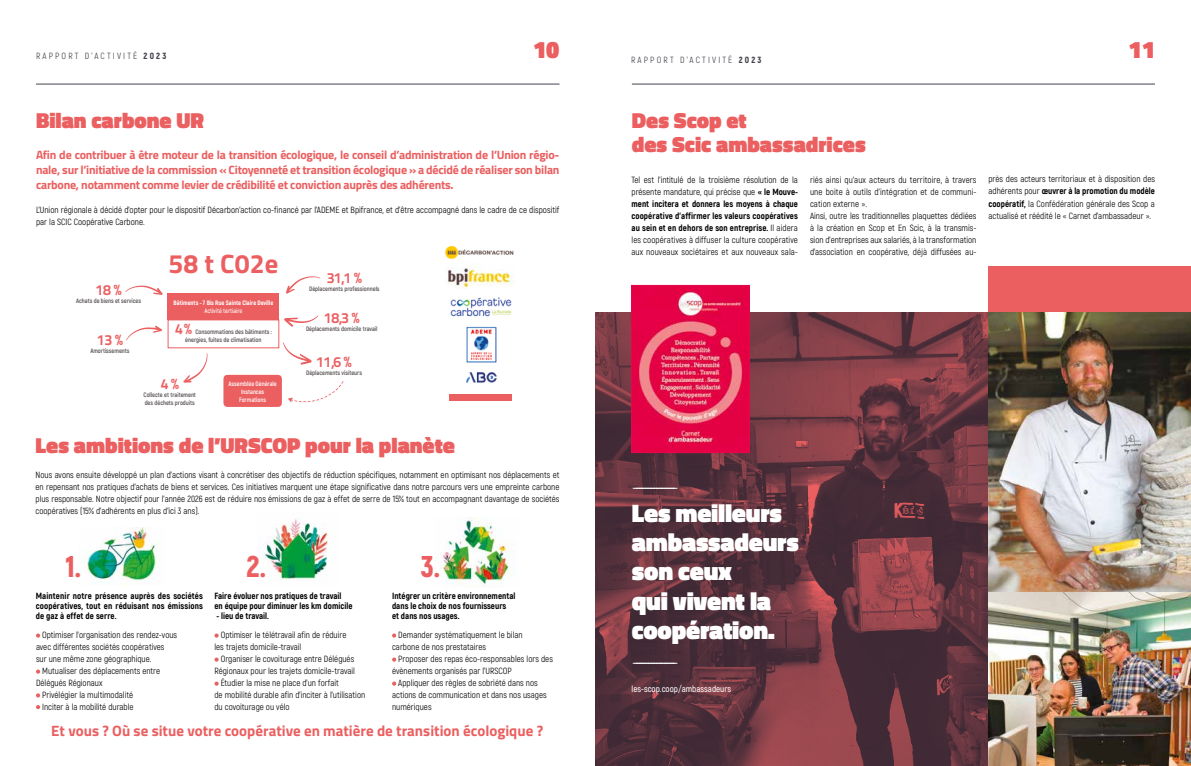
<style>
.page{position:relative;width:1191px;height:766px;background:#fff}
.page>*{position:absolute;margin:0;border:0;box-sizing:border-box;transform-origin:0 0}
.t1{font:900 30px "Akrobat";color:#eb5f60}
.t2{font:700 26.6px "Titillium Web";letter-spacing:.005em;color:#eb5f60}
.t3{font:900 25.6px/29.2px "Titillium Web";letter-spacing:-.01em;color:#fff}
.t4{font:900 24px "Titillium Web";color:#eb5f60}
.t5{font:900 22px/24px "Titillium Web";color:#eb5f60}
.t6{font:300 17px "Titillium Web";color:#fff}
.t7{font:700 15px "Titillium Web";color:#eb5f60}
.t8{font:14.7px "Titillium Text 14 L 800 wt";letter-spacing:-.025em;color:#eb5f60}
.t9{font:700 12px/15px "Titillium Web";letter-spacing:-.02em;color:#eb5f60;text-align:justify}
.t10{font:9px/12px "Akrobat";color:#000}
.t11{font:800 9px/10px "Akrobat";color:#000}
.t12{font:9px "Akrobat";letter-spacing:.24em;color:#46424c}
.t13{font:600 9px "Akrobat";color:#fff}
.t14{font:700 6.4px/8.2px "Akrobat";letter-spacing:-.005em;color:#565050}
.t15{font:700 6.4px/8.2px "Akrobat";letter-spacing:-.005em;color:#fff;text-align:center}
.t16{font:800 6.4px "Akrobat";letter-spacing:-.005em;color:#fff}
.t17{font:600 6.4px "Akrobat";letter-spacing:-.005em;color:#fff}
.s1{font-weight:900}
.s2{font-weight:800}
</style>
<div class="page">
<img style="left:466px;top:372px;width:31px;height:11px">
<img style="left:466px;top:326px;width:31px;height:37px">
<img style="left:448px;top:263px;width:66px;height:25px">
<img style="left:445px;top:245px;width:69px;height:13px">
<img style="left:450px;top:297px;width:62px;height:20px">
<img style="left:259px;top:518px;width:69px;height:63px">
<img style="left:434px;top:517px;width:80px;height:70px">
<img style="left:81px;top:527px;width:79px;height:58px">
<div style="left:223px;top:375px;width:59px;height:32px;background:#eb5f60"></div>
<div style="left:168px;top:319px;width:111px;height:29px;border:1px solid #eb5f60"></div>
<div style="left:168px;top:293px;width:111px;height:26px;background:#eb5f60"></div>
<svg style="left:286px;top:276px;width:34px;height:18px"></svg>
<svg style="left:125px;top:285px;width:38px;height:10px"></svg>
<svg style="left:126px;top:325px;width:36px;height:15px"></svg>
<svg style="left:183px;top:353px;width:24px;height:29px"></svg>
<svg style="left:283px;top:342px;width:28px;height:22px"></svg>
<svg style="left:284px;top:315px;width:34px;height:12px"></svg>
<svg style="left:288px;top:381px;width:55px;height:21px"></svg>
<hr style="left:632px;top:84px;width:523px;height:1px;background:#46424c">
<hr style="left:36px;top:84px;width:523px;height:1px;background:#46424c">
<div style="left:450px;top:394px;width:62px;height:6px;background:#eb5f60"></div>
<img style="left:595px;top:312px;width:393px;height:453px">
<img style="left:988px;top:312px;width:203px;height:453px">
<div style="left:988px;top:267px;width:203px;height:45px;background:#eb5f60"></div>
<img style="left:633px;top:287px;width:114px;height:163px">
<div style="left:631px;top:285px;width:118px;height:167px;border:1px solid #e5074d"></div>
<svg style="left:36px;top:633px;width:4px;height:4px"></svg>
<svg style="left:36px;top:669px;width:4px;height:4px"></svg>
<svg style="left:36px;top:693px;width:4px;height:4px"></svg>
<svg style="left:36px;top:705px;width:4px;height:4px"></svg>
<svg style="left:214px;top:633px;width:5px;height:4px"></svg>
<svg style="left:214px;top:657px;width:5px;height:4px"></svg>
<svg style="left:214px;top:681px;width:5px;height:4px"></svg>
<svg style="left:392px;top:633px;width:4px;height:4px"></svg>
<svg style="left:392px;top:657px;width:4px;height:4px"></svg>
<svg style="left:392px;top:681px;width:4px;height:4px"></svg>
<p class="t12" style="left:36px;top:51px;width:132px">RAPPORT D’ACTIVITÉ <span class="s1">2023</span></p>
<h3 class="t4" style="left:533px;top:32px;width:28px">10</h3>
<h3 class="t5" style="left:36px;top:108px;width:170px">Bilan carbone UR</h3>
<p class="t9" style="left:36px;top:146px;width:525px">Afin de contribuer à être moteur de la transition écologique, le conseil d’administration de l’Union régio&shy;nale, sur l’initiative de la commission « Citoyenneté et transition écologique » a décidé de réaliser son bilan carbone, notamment comme levier de crédibilité et conviction auprès des adhérents.</p>
<p class="t10" style="left:36px;top:203px;width:525px">L’Union régionale à décidé d’opter pour le dispositif Décarbon’action co-financé par l’ADEME et Bpifrance, et d’être accompagné dans le cadre de ce dispositif par la SCIC Coopérative Carbone.</p>
<h2 class="t2" style="left:168px;top:244px;width:111px">58 t C02e</h2>
<h3 class="t8" style="left:327px;top:268px;width:37px">31,1 %</h3>
<h3 class="t8" style="left:96px;top:280px;width:27px">18 %</h3>
<p class="t14" style="left:309px;top:284px;width:72px">Déplacements professionnels</p>
<p class="t14" style="left:76px;top:296px;width:66px">Achats de biens et services</p>
<h3 class="t8" style="left:97px;top:330px;width:27px">13 %</h3>
<p class="t14" style="left:90px;top:346px;width:41px">Amortissements</p>
<p class="t15" style="left:228px;top:379px;width:50px">Assemblée Générale<br>Instances<br>Formations</p>
<p class="t16" style="left:174px;top:298px;width:101px">Bâtiments - 7 Bis Rue Sainte Claire Deville</p>
<p class="t17" style="left:204px;top:307px;width:40px">Activité tertiaire</p>
<h3 class="t8" style="left:324px;top:308px;width:37px">18,3 %</h3>
<p class="t14" style="left:306px;top:324px;width:73px">Déplacements domicile travail</p>
<h3 class="t8" style="left:175px;top:320px;width:18px">4 %</h3>
<p class="t14" style="left:185px;top:328px;width:88px;text-indent:10px">Consommations des bâtiments : énergies, fuites de climatisation</p>
<h3 class="t8" style="left:316px;top:352px;width:37px">11,6 %</h3>
<p class="t14" style="left:306px;top:368px;width:57px">Déplacements visiteurs</p>
<h3 class="t8" style="left:161px;top:374px;width:20px">4 %</h3>
<p class="t14" style="left:144px;top:391px;width:54px">Collecte et traitement des déchets produits</p>
<h3 class="t5" style="left:36px;top:433px;width:421px">Les ambitions de l’URSCOP pour la planète</h3>
<p class="t10" style="left:36px;top:469px;width:525px;text-align:justify">Nous avons ensuite développé un plan d’actions visant à concrétiser des objectifs de réduction spécifiques, notamment en optimisant nos déplacements et en repensant nos pratiques d’achats de biens et services. Ces initiatives marquent une étape significative dans notre parcours vers une empreinte carbone plus responsable. Notre objectif pour l’année 2026 est de réduire nos émissions de gaz à effet de serre de 15% tout en accompagnant davantage de sociétés coopératives (15% d’adhérents en plus d’ici 3 ans).</p>
<h1 class="t1" style="left:65px;top:547px;width:17px">1.</h1>
<h1 class="t1" style="left:246px;top:547px;width:21px">2.</h1>
<h1 class="t1" style="left:421px;top:547px;width:21px">3.</h1>
<p class="t11" style="left:36px;top:590px;width:169px;text-align:justify">Maintenir notre présence auprès des sociétés coopératives, tout en réduisant nos émissions de gaz à effet de serre.</p>
<p class="t11" style="left:214px;top:590px;width:139px">Faire évoluer nos pratiques de travail<br>en équipe pour diminuer les km domicile</p>
<p class="t11" style="left:216px;top:610px;width:54px">- lieu de travail.</p>
<p class="t10" style="left:42px;top:628px;width:136px">Optimiser l’organisation des rendez-vous</p>
<p class="t10" style="left:36px;top:640px;width:130px">avec différentes sociétés coopératives</p>
<p class="t10" style="left:36px;top:652px;width:117px">sur une même zone géographique.</p>
<p class="t10" style="left:42px;top:664px;width:119px">Mutualiser des déplacements entre</p>
<p class="t10" style="left:36px;top:676px;width:68px">Délégués Régionaux</p>
<p class="t10" style="left:42px;top:688px;width:92px">Privélégier la multimodalité</p>
<p class="t10" style="left:42px;top:700px;width:93px">Inciter à la mobilité durable</p>
<p class="t10" style="left:214px;top:628px;width:133px;text-indent:6px">Optimiser le télétravail afin de réduire les trajets domicile-travail</p>
<p class="t10" style="left:221px;top:652px;width:135px">Organiser le covoiturage entre Délégués</p>
<p class="t10" style="left:214px;top:664px;width:142px">Régionaux pour les trajets domicile-travail</p>
<p class="t10" style="left:221px;top:676px;width:120px">Étudier la mise ne place d’un forfait</p>
<p class="t10" style="left:214px;top:688px;width:152px">de mobilité durable afin d’inciter à l’utilisation</p>
<p class="t10" style="left:214px;top:700px;width:77px">du covoiturage ou vélo</p>
<p class="t11" style="left:392px;top:590px;width:125px">Intégrer un critère environnemental dans le choix de nos fournisseurs et dans nos usages.</p>
<p class="t10" style="left:392px;top:628px;width:132px;text-indent:6px">Demander systématiquement le bilan carbone de nos prestataires</p>
<p class="t10" style="left:398px;top:652px;width:156px">Proposer des repas éco-responsables lors des</p>
<p class="t10" style="left:392px;top:664px;width:121px">évènements organisés par l’URSCOP</p>
<p class="t10" style="left:398px;top:676px;width:141px">Appliquer des règles de sobriété dans nos</p>
<p class="t10" style="left:392px;top:688px;width:156px">actions de communication et dans nos usages</p>
<p class="t10" style="left:392px;top:700px;width:41px">numériques</p>
<h3 class="t7" style="left:51px;top:719px;width:493px">Et vous ? Où se situe votre coopérative en matière de transition écologique ?</h3>
<p class="t12" style="left:631px;top:55px;width:132px">RAPPORT D’ACTIVITÉ <span class="s1">2023</span></p>
<h3 class="t5" style="left:632px;top:108px;width:235px">Des Scop et<br>des Scic ambassadrices</h3>
<h3 class="t4" style="left:1128px;top:32px;width:28px">11</h3>
<p class="t10" style="left:631px;top:173px;width:168px;text-align:justify">Tel est l’intitulé de la troisième résolution de la présente mandature, qui précise que <span class="s2">« le Mouve&shy;ment incitera et donnera les moyens à chaque coopérative d’affirmer les valeurs coopératives au sein et en dehors de son entreprise.</span> Il aidera les coopératives à diffuser la culture coopérative aux nouveaux sociétaires et aux nouveaux sala-</p>
<p class="t10" style="left:810px;top:173px;width:168px">riés ainsi qu’aux acteurs du territoire, à travers une boite à outils d’intégration et de communi&shy;cation externe ».<br>Ainsi, outre les traditionnelles plaquettes dédiées à la création en Scop et En Scic, à la transmis&shy;sion d’entreprises aux salariés, à la transformation d’association en coopérative, déjà diffusées au-</p>
<p class="t10" style="left:988px;top:173px;width:168px;text-align:justify">près des acteurs territoriaux et à disposition des adhérents pour <span class="s2">œuvrer à la promotion du modèle coopératif,</span> la Confédération générale des Scop a actualisé et réédité le « Carnet d’ambassadeur ».</p>
<h3 class="t6" style="left:632px;top:474px;width:48px">---------------</h3>
<h3 class="t3" style="left:632px;top:498px;width:169px">Les meilleurs ambassadeurs son ceux<br>qui vivent la coopération.</h3>
<h3 class="t6" style="left:632px;top:649px;width:48px">---------------</h3>
<p class="t13" style="left:631px;top:683px;width:101px">les-scop.coop/ambassadeurs</p>
</div>
